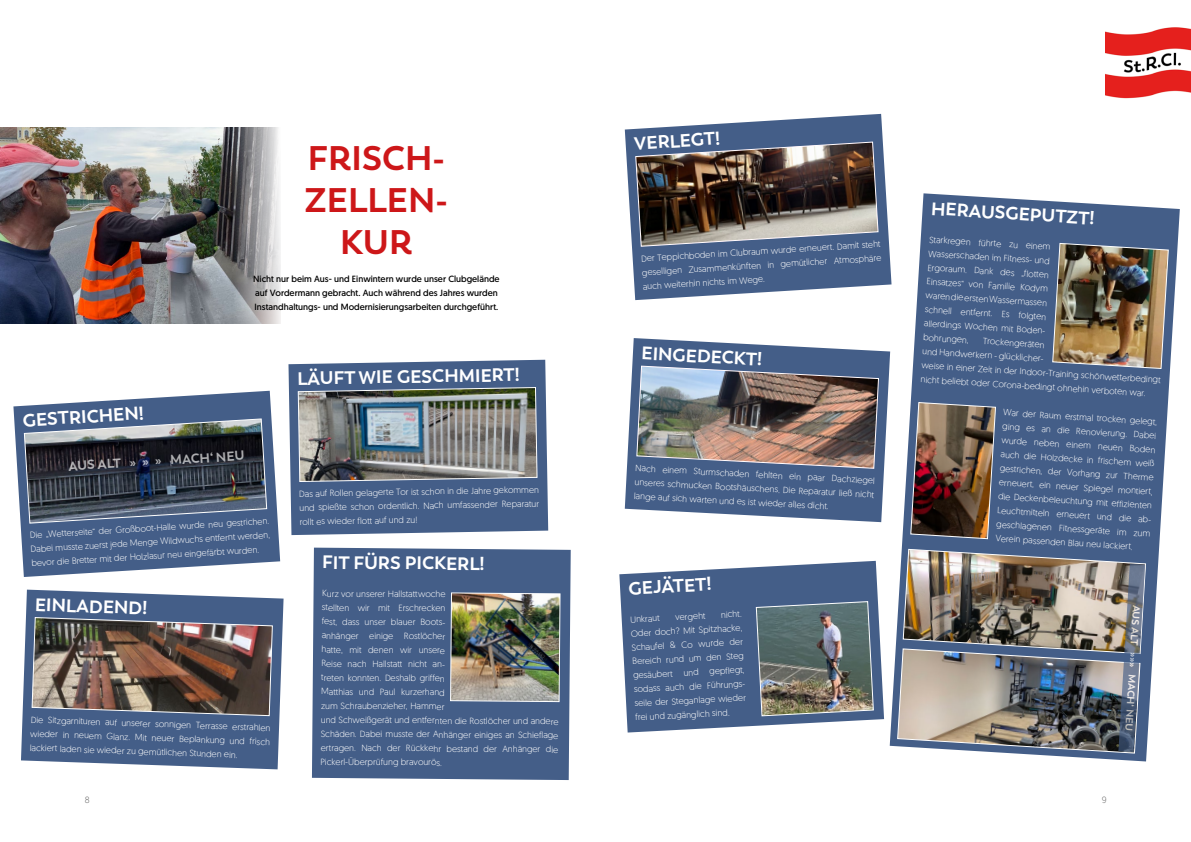
<style>
.page{position:relative;width:1191px;height:842px;background:#fff}
.page>*{position:absolute;margin:0;border:0;box-sizing:border-box;transform-origin:0 0}
.t1{font:700 34px/42px "Trenda";color:#cd1719;text-align:center}
.t2{font:700 18px "Trenda";color:#fff}
.t3{font:700 13px "Trenda";color:#fff}
.t4{font:700 10px "Trenda";color:#fff}
.t5{font:300 9px/14px "Geomanist";letter-spacing:-.01em;color:#fff;text-align:justify}
.t6{font:9px/14px "Geomanist";color:#000}
.t7{font:300 9px "Geomanist";color:#636363}
</style>
<div class="page">
<img style="left:0;top:128px;width:281px;height:196px">
<svg style="left:13px;top:391px;width:267px;height:186px;fill:#445e88"></svg>
<img style="left:23px;top:418px;width:245px;height:106px">
<div style="left:312px;top:548px;width:259px;height:232px;background:#445e88"></div>
<img style="left:449px;top:592px;width:112px;height:111px">
<svg style="left:288px;top:360px;width:260px;height:175px;background:#526a91"></svg>
<img style="left:297px;top:386px;width:241px;height:96px">
<svg style="left:21px;top:590px;width:262px;height:179px;background:#5d7398"></svg>
<img style="left:31px;top:616px;width:242px;height:101px">
<svg style="left:625px;top:114px;width:264px;height:186px;fill:#445e88"></svg>
<img style="left:634px;top:141px;width:245px;height:106px">
<svg style="left:625px;top:338px;width:264px;height:184px;fill:#445e88"></svg>
<img style="left:636px;top:365px;width:243px;height:104px">
<svg style="left:619px;top:561px;width:265px;height:171px;background:#5f7599"></svg>
<img style="left:755px;top:601px;width:119px;height:116px">
<svg style="left:889px;top:193px;width:290px;height:568px;fill:#445e88"></svg>
<img style="left:1051px;top:242px;width:118px;height:127px">
<img style="left:896px;top:548px;width:250px;height:206px">
<img style="left:909px;top:401px;width:87px;height:139px">
<img style="left:1106px;top:27px;width:85px;height:72px">
<h1 class="t1" style="left:305px;top:137px;width:144px">FRISCH-<br>ZELLEN-<br>KUR</h1>
<p class="t6" style="left:253px;top:271px;width:248px">Nicht nur beim Aus- und Einwintern wurde unser Clubgelände auf Vordermann gebracht. Auch während des Jahres wurden<br>Instandhaltungs- und Modernisierungsarbeiten durchgeführt.</p>
<h2 class="t2" style="left:22px;top:410px;width:123px;rotate:-4deg">GESTRICHEN!</h2>
<h3 class="t3" style="left:68px;top:457px;width:178px;rotate:-3deg">AUS ALT » » » MACH‘ NEU</h3>
<p class="t5" style="left:29px;top:527px;width:241px;rotate:-3deg">Die „Wetterseite“ der Großboot-Halle wurde neu gestrichen.<br>Dabei musste zuerst jede Menge Wildwuchs entfernt werden, bevor die Bretter mit der Holzlasur neu eingefärbt wurden.</p>
<h2 class="t2" style="left:35px;top:593px;width:114px;rotate:2deg">EINLADEND!</h2>
<p class="t5" style="left:31px;top:712px;width:241px;rotate:2deg">Die Sitzgarnituren auf unserer sonnigen Terrasse erstrahlen wieder in neuem Glanz. Mit neuer Beplankung und frisch lackiert laden sie wieder zu gemütlichen Stunden ein.</p>
<h2 class="t2" style="left:297px;top:367px;width:224px;rotate:-1deg">LÄUFT WIE GESCHMIERT!</h2>
<p class="t5" style="left:299px;top:486px;width:241px;rotate:-1deg">Das auf Rollen gelagerte Tor ist schon in die Jahre gekommen und spießte schon ordentlich. Nach umfassender Reparatur rollt es wieder flott auf und zu!</p>
<h2 class="t2" style="left:322px;top:550px;width:164px;rotate:1deg">FIT FÜRS PICKERL!</h2>
<p class="t5" style="left:320px;top:586px;width:239px;text-align:left">Kurz vor unserer Hallstattwoche<br>stellten wir mit Erschrecken<br>fest, dass unser blauer Boots-<br>anhänger einige Rostlöcher<br>hatte, mit denen wir unsere<br>Reise nach Hallstatt nicht an-<br>treten konnten. Deshalb griffen<br>Matthias und Paul kurzerhand<br>zum Schraubenzieher, Hammer<br>und Schweißgerät und entfernten die Rostlöcher und andere Schäden. Dabei musste der Anhänger einiges an Schieflage ertragen. Nach der Rückkehr bestand der Anhänger die Pickerl-Überprüfung bravourös.</p>
<h2 class="t2" style="left:633px;top:133px;width:88px;rotate:-4deg">VERLEGT!</h2>
<p class="t5" style="left:641px;top:250px;width:241px;line-height:14.3px;rotate:-3deg">Der Teppichboden im Clubraum wurde erneuert. Damit steht geselligen Zusammenkünften in gemütlicher Atmosphäre auch weiterhin nichts im Wege.</p>
<h2 class="t2" style="left:642px;top:342px;width:122px;rotate:3deg">EINGEDECKT!</h2>
<p class="t5" style="left:636px;top:461px;width:241px;rotate:3deg">Nach einem Sturmschaden fehlten ein paar Dachziegel unseres schmucken Bootshäuschens. Die Reparatur ließ nicht lange auf sich warten und es ist wieder alles dicht.</p>
<h2 class="t2" style="left:628px;top:577px;width:85px;rotate:-3deg">GEJÄTET!</h2>
<p class="t5" style="left:630px;top:612px;width:31px;rotate:-3deg">Unkraut</p>
<p class="t5" style="left:675px;top:610px;width:32px;rotate:-3deg">vergeht</p>
<p class="t5" style="left:630px;top:612px;width:115px;text-align:left;text-indent:91px;rotate:-3deg">nicht.<br>Oder doch? Mit Spitzhacke,<br>Schaufel &amp; Co wurde der<br>Bereich rund um den Steg gesäubert und gepflegt, sodass auch die Führungs&shy;seile der Steganlage wieder frei und zugänglich sind.</p>
<h2 class="t2" style="left:932px;top:196px;width:165px;rotate:4deg">HERAUSGEPUTZT!</h2>
<p class="t5" style="left:928px;top:232px;width:125px;text-align:left;rotate:3deg">Starkregen führte zu einem<br>Wasserschaden im Fitness- und<br>Ergoraum. Dank des „flotten<br>Einsatzes“ von Familie Kodym waren die ersten Wassermassen schnell entfernt. Es folgten allerdings Wochen mit Boden&shy;bohrungen,</p>
<p class="t5" style="left:923px;top:331px;width:241px;text-align:left;text-indent:60px;rotate:3deg">Trockengeräten<br>und Handwerkern - glücklicher-<br>weise in einer Zeit in der Indoor-Training schönwetterbedingt nicht beliebt oder Corona-bedingt ohnehin verboten war.</p>
<p class="t5" style="left:1002px;top:406px;width:157px;text-align:left;rotate:3deg">War der Raum erstmal trocken gelegt, ging es an die Renovierung. Dabei wurde neben einem neuen Boden auch die Holzdecke in frischem weiß gestrichen, der Vorhang zur Therme erneuert, ein neuer Spiegel montiert, die Deckenbeleuchtung mit effizienten Leuchtmitteln erneuert und die ab&shy;geschlagenen Fitnessgeräte im zum Verein passenden Blau neu lackiert.</p>
<p class="t4" style="left:1143px;top:605px;width:128px;rotate:94deg">AUS ALT »»» MACH‘ NEU</p>
<p class="t7" style="left:85px;top:794px;width:6px">8</p>
<p class="t7" style="left:1101px;top:794px;width:6px">9</p>
</div>
